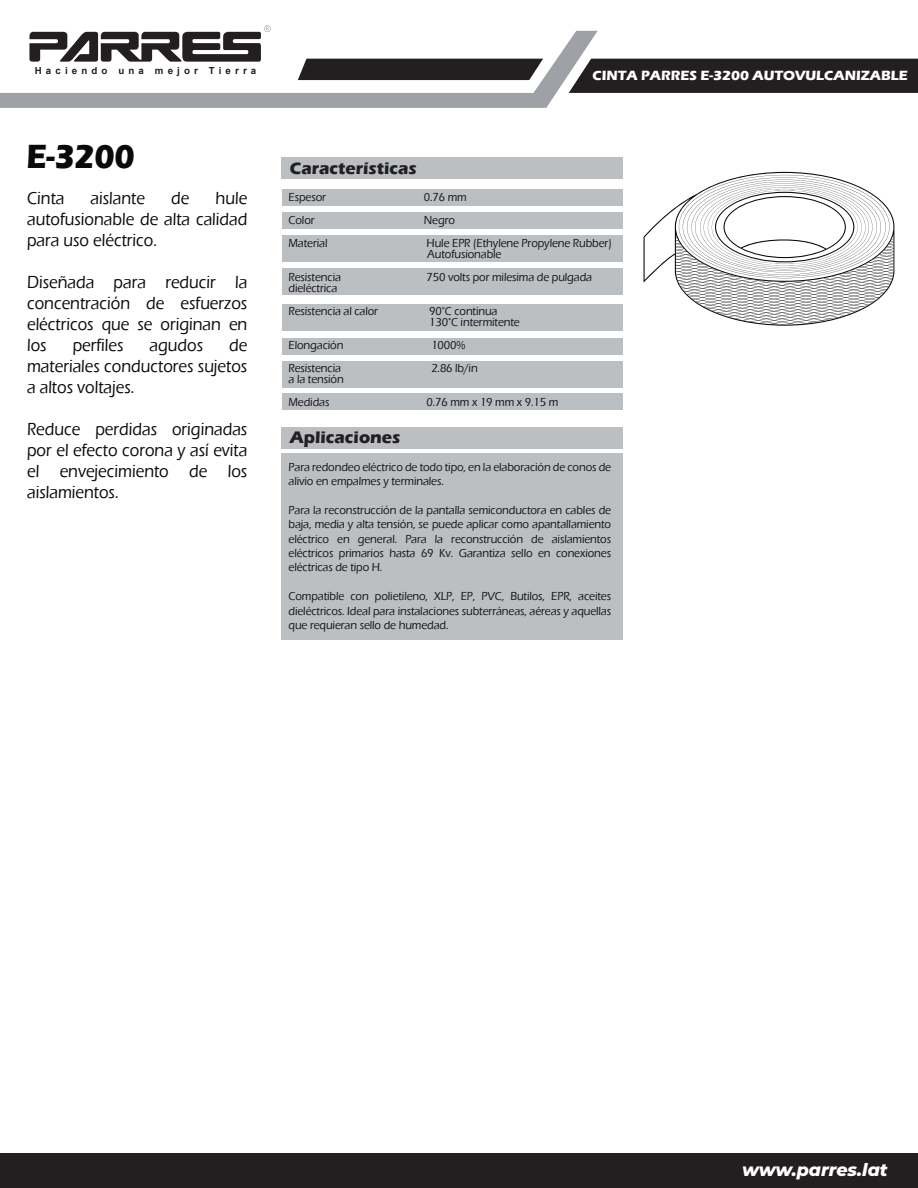
<style>
.page{position:relative;width:918px;height:1188px;background:#fff}
.page>*{position:absolute;margin:0;border:0;box-sizing:border-box;transform-origin:0 0}
.t1{font:700 34.5px "Eras ITC";color:#0b090c;scale:.9 1}
.t2{font:500 18px/21px "Eras ITC";color:#0b090c;text-align:justify;scale:.9 1}
.t3{font:italic 800 17.55px "Montserrat";color:#fff}
.t4{font:700 17.25px "Eras ITC";color:#231f20}
.t5{font:700 13.8px "Eras ITC";color:#fff}
.t6{font:500 12px/14.4px "Eras ITC";letter-spacing:-.01em;color:#17131b;scale:.93 1}
.t7{font:700 9.75px "Arial";letter-spacing:.425em;color:#231f20}
</style>
<div class="page">
<div style="left:598px;top:59px;width:320px;height:34px;background:#231f20"></div>
<svg style="left:0;top:31px;width:598px;height:77px"></svg>
<div style="left:0;top:1154px;width:918px;height:34px;background:#231f20"></div>
<div style="left:281px;top:157px;width:342px;height:22px;background:#bbbfc1"></div>
<div style="left:281px;top:427px;width:342px;height:22px;background:#bbbfc1"></div>
<div style="left:281px;top:454px;width:342px;height:186px;background:#bbbfc1"></div>
<div style="left:282px;top:212px;width:341px;height:17px;background:#bbbfc1"></div>
<div style="left:282px;top:338px;width:341px;height:16px;background:#bbbfc1"></div>
<div style="left:282px;top:393px;width:341px;height:17px;background:#bbbfc1"></div>
<div style="left:282px;top:189px;width:341px;height:17px;background:#bbbfc1"></div>
<div style="left:282px;top:236px;width:341px;height:26px;background:#bbbfc1"></div>
<div style="left:282px;top:269px;width:341px;height:26px;background:#bbbfc1"></div>
<div style="left:282px;top:304px;width:341px;height:26px;background:#bbbfc1"></div>
<div style="left:282px;top:362px;width:341px;height:26px;background:#bbbfc1"></div>
<svg style="left:644px;top:172px;width:250px;height:154px"></svg>
<p class="t7" style="left:35px;top:63px;width:223px">Haciendo una mejor Tierra</p>
<h1 class="t1" style="left:26px;top:137px;width:122px">E-3200</h1>
<h2 class="t2" style="left:27px;top:188px;width:43px">Cinta</h2>
<h2 class="t2" style="left:91px;top:188px;width:62px">aislante</h2>
<h2 class="t2" style="left:171px;top:188px;width:22px">de</h2>
<h2 class="t2" style="left:27px;top:188px;width:246px;text-indent:189px">hule autofusionable de alta calidad para uso eléctrico.</h2>
<h2 class="t2" style="left:27px;top:272px;width:246px">Diseñada para reducir la concentración de esfuerzos eléctricos que se originan en los</h2>
<h2 class="t2" style="left:73px;top:335px;width:58px">perfiles</h2>
<h2 class="t2" style="left:150px;top:335px;width:61px">agudos</h2>
<h2 class="t2" style="left:27px;top:335px;width:246px;text-indent:202px">de materiales conductores sujetos a altos voltajes.</h2>
<h2 class="t2" style="left:27px;top:419px;width:246px">Reduce perdidas originadas por el efecto corona y así evita el envejecimiento de los aislamientos.</h2>
<h3 class="t4" style="left:290px;top:158px;width:129px">Características</h3>
<p class="t5" style="left:592px;top:68px;width:317px">CINTA PARRES E-3200 AUTOVULCANIZABLE</p>
<p class="t6" style="left:289px;top:190px;width:42px">Espesor</p>
<p class="t6" style="left:424px;top:190px;width:48px">0.76 mm</p>
<p class="t6" style="left:289px;top:213px;width:30px">Color</p>
<p class="t6" style="left:424px;top:213px;width:35px">Negro</p>
<p class="t6" style="left:289px;top:236px;width:43px">Material</p>
<p class="t6" style="left:427px;top:237px;width:201px;line-height:11.4px">Hule EPR (Ethylene Propylene Rubber)<br>Autofusionable</p>
<p class="t6" style="left:289px;top:270px;width:58px">Resistencia</p>
<p class="t6" style="left:427px;top:270px;width:180px">750 volts por milesima de pulgada</p>
<p class="t6" style="left:289px;top:277px;width:98px;line-height:22.8px">dieléctrica<br>Resistencia al calor</p>
<p class="t6" style="left:429px;top:305px;width:99px;line-height:11.4px">90°C continua<br>130°C intermitente</p>
<p class="t6" style="left:289px;top:338px;width:60px">Elongación</p>
<p class="t6" style="left:431px;top:338px;width:38px">1000%</p>
<p class="t6" style="left:289px;top:361px;width:58px">Resistencia</p>
<p class="t6" style="left:431px;top:361px;width:51px">2.86 lb/in</p>
<p class="t6" style="left:289px;top:368px;width:61px;line-height:22.8px">a la tensión<br>Medidas</p>
<p class="t6" style="left:427px;top:395px;width:143px">0.76 mm x 19 mm x 9.15 m</p>
<h3 class="t4" style="left:290px;top:428px;width:112px">Aplicaciones</h3>
<p class="t6" style="left:289px;top:460px;width:348px">Para redondeo eléctrico de todo tipo, en la elaboración de conos de alivio en empalmes y terminales.</p>
<p class="t6" style="left:289px;top:503px;width:348px;text-align:justify">Para la reconstrucción de la pantalla semiconductora en cables de baja, media y alta tensión, se puede aplicar como apantallamiento eléctrico en general. Para la reconstrucción de aislamientos eléctricos primarios hasta 69 Kv. Garantiza sello en conexiones eléctricas de tipo H.</p>
<p class="t6" style="left:289px;top:589px;width:348px;text-align:justify">Compatible con polietileno, XLP, EP, PVC, Butilos, EPR, aceites dieléctricos. Ideal para instalaciones subterráneas, aéreas y aquellas que requieran sello de humedad.</p>
<h3 class="t3" style="left:742px;top:1157px;width:147px">www.parres.lat</h3>
</div>
